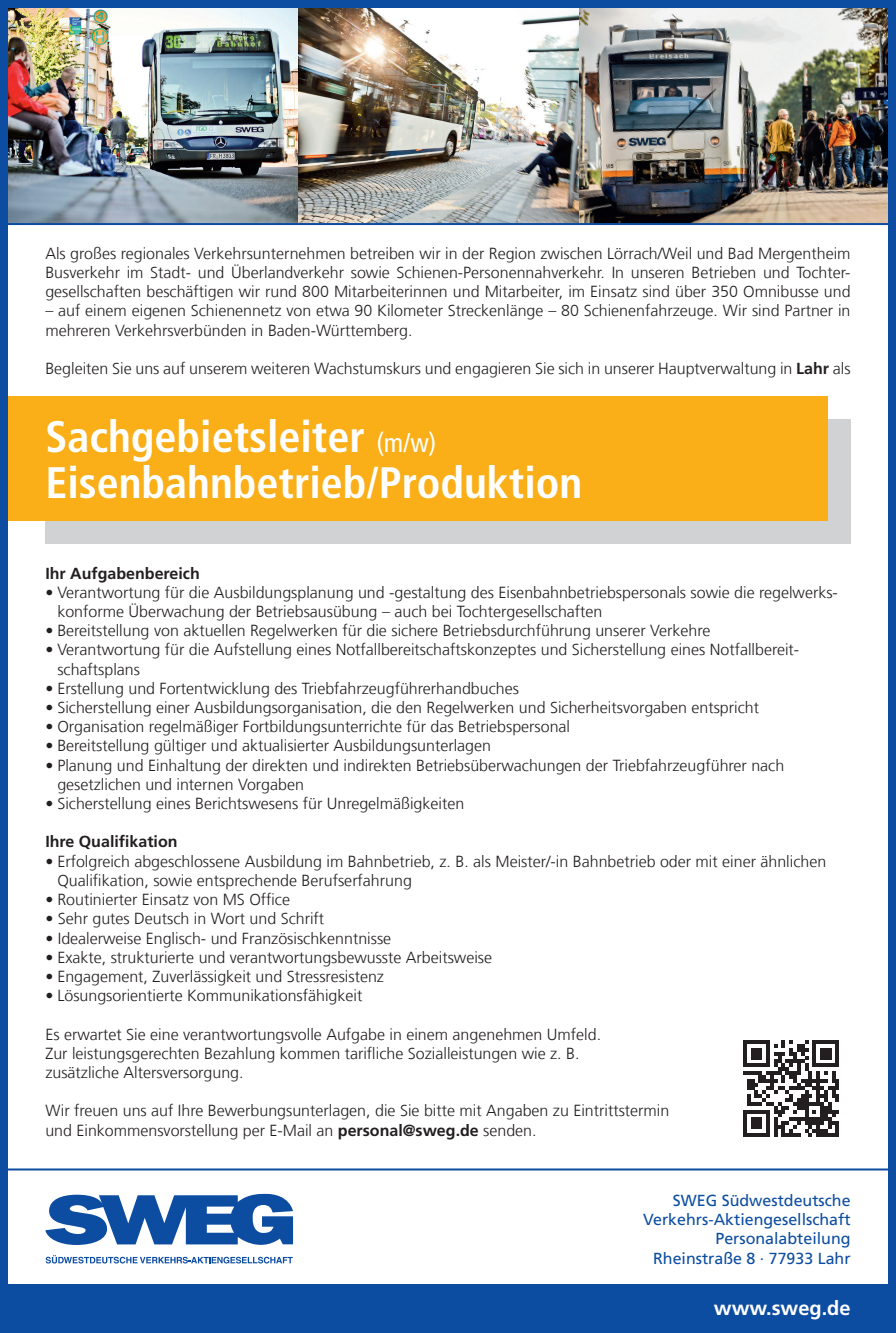
<style>
.page{position:relative;width:896px;height:1333px;background:#fff}
.page>*{position:absolute;margin:0;border:0;box-sizing:border-box;transform-origin:0 0}
.t1{font:700 condensed 44px/46px "Frutiger LT Com";color:#fff}
.t2{font:700 20px "Frutiger LT Com";color:#fff}
.t3{font:300 16px/19.2px "Frutiger LT Com";color:#231f20}
.t4{font:16px/19.2px "Frutiger LT Com";color:#0d4da1;text-align:right}
.t5{font:700 16px "Frutiger LT Com";color:#231f20}
.s1{font-weight:700}
.s2{font-weight:400;font-size:27px}
</style>
<div class="page">
<img style="left:9px;top:9px;width:878px;height:214px">
<hr style="left:0;top:223px;width:896px;height:2px;background:#0d4da1">
<svg style="left:45px;top:1193px;width:248px;height:70px"></svg>
<div style="left:0;top:1284px;width:896px;height:45px;background:#0d4da1"></div>
<div style="left:45px;top:419px;width:805px;height:125px;background:#d1d2d4"></div>
<div style="left:0;top:396px;width:828px;height:125px;background:#faaf18"></div>
<div style="left:0;top:0;width:896px;height:1332px;border:8px solid #0d4da1"></div>
<hr style="left:0;top:1168px;width:896px;height:2px;background:#0d4da1">
<svg style="left:743px;top:1040px;width:96px;height:96px"></svg>
<p class="t3" style="left:45px;top:244px;width:807px;text-align:justify">Als großes regionales Verkehrsunternehmen betreiben wir in der Region zwischen Lörrach/Weil und Bad Mergentheim Busverkehr im Stadt- und Überlandverkehr sowie Schienen-Personennahverkehr. In unseren Betrieben und Tochter&shy;gesellschaften beschäftigen wir rund 800 Mitarbeiterinnen und Mitarbeiter, im Einsatz sind über 350 Omnibusse und</p>
<p class="t3" style="left:45px;top:301px;width:806px">– auf einem eigenen Schienennetz von etwa 90 Kilometer Streckenlänge – 80 Schienenfahrzeuge. Wir sind Partner in mehreren Verkehrsverbünden in Baden-Württemberg.</p>
<p class="t3" style="left:45px;top:359px;width:807px">Begleiten Sie uns auf unserem weiteren Wachstumskurs und engagieren Sie sich in unserer Hauptverwaltung in <span class="s1">Lahr</span> als</p>
<h1 class="t1" style="left:45px;top:414px;width:538px">Sachgebietsleiter <span class="s2">(m/w)<br></span>Eisenbahnbetrieb/Produktion</h1>
<p class="t5" style="left:45px;top:563px;width:156px">Ihr Aufgabenbereich</p>
<p class="t3" style="left:57px;top:582px;width:782px;text-indent:-12px">• Verantwortung für die Ausbildungsplanung und -gestaltung des Eisenbahnbetriebspersonals sowie die regelwerks&shy;konforme Überwachung der Betriebsausübung – auch bei Tochtergesellschaften</p>
<p class="t3" style="left:45px;top:621px;width:666px">• Bereitstellung von aktuellen Regelwerken für die sichere Betriebsdurchführung unserer Verkehre</p>
<p class="t3" style="left:57px;top:640px;width:743px;text-indent:-12px">• Verantwortung für die Aufstellung eines Notfallbereitschaftskonzeptes und Sicherstellung eines Notfallbereit&shy;schaftsplans</p>
<p class="t3" style="left:45px;top:678px;width:475px">• Erstellung und Fortentwicklung des Triebfahrzeugführerhandbuches</p>
<p class="t3" style="left:45px;top:698px;width:715px">• Sicherstellung einer Ausbildungsorganisation, die den Regelwerken und Sicherheitsvorgaben entspricht</p>
<p class="t3" style="left:45px;top:717px;width:526px">• Organisation regelmäßiger Fortbildungsunterrichte für das Betriebspersonal</p>
<p class="t3" style="left:45px;top:736px;width:447px">• Bereitstellung gültiger und aktualisierter Ausbildungsunterlagen</p>
<p class="t3" style="left:57px;top:755px;width:728px;text-indent:-12px">• Planung und Einhaltung der direkten und indirekten Betriebsüberwachungen der Triebfahrzeugführer nach gesetzlichen und internen Vorgaben</p>
<p class="t3" style="left:45px;top:794px;width:420px">• Sicherstellung eines Berichtswesens für Unregelmäßigkeiten</p>
<p class="t5" style="left:45px;top:832px;width:134px">Ihre Qualifikation</p>
<p class="t3" style="left:57px;top:851px;width:770px;text-indent:-12px">• Erfolgreich abgeschlossene Ausbildung im Bahnbetrieb, z. B. als Meister/-in Bahnbetrieb oder mit einer ähnlichen<br>Qualifikation, sowie entsprechende Berufserfahrung</p>
<p class="t3" style="left:45px;top:890px;width:246px">• Routinierter Einsatz von MS Office</p>
<p class="t3" style="left:45px;top:909px;width:280px">• Sehr gutes Deutsch in Wort und Schrift</p>
<p class="t3" style="left:45px;top:928px;width:347px">• Idealerweise Englisch- und Französischkenntnisse</p>
<p class="t3" style="left:45px;top:947px;width:448px">• Exakte, strukturierte und verantwortungsbewusste Arbeitsweise</p>
<p class="t3" style="left:45px;top:966px;width:340px">• Engagement, Zuverlässigkeit und Stressresistenz</p>
<p class="t3" style="left:45px;top:986px;width:318px">• Lösungsorientierte Kommunikationsfähigkeit</p>
<p class="t3" style="left:45px;top:1024px;width:557px">Es erwartet Sie eine verantwortungsvolle Aufgabe in einem angenehmen Umfeld.<br>Zur leistungsgerechten Bezahlung kommen tarifliche Sozialleistungen wie z. B. zusätzliche Altersversorgung.</p>
<p class="t3" style="left:45px;top:1101px;width:625px">Wir freuen uns auf Ihre Bewerbungsunterlagen, die Sie bitte mit Angaben zu Eintrittstermin und Einkommensvorstellung per E-Mail an <span class="s1">personal@sweg.de</span> senden.</p>
<p class="t4" style="left:643px;top:1190px;width:209px">SWEG Südwestdeutsche<br>Verkehrs-Aktiengesellschaft<br>Personalabteilung<br>Rheinstraße 8 · 77933 Lahr</p>
<p class="t2" style="left:714px;top:1296px;width:138px">www.sweg.de</p>
</div>
